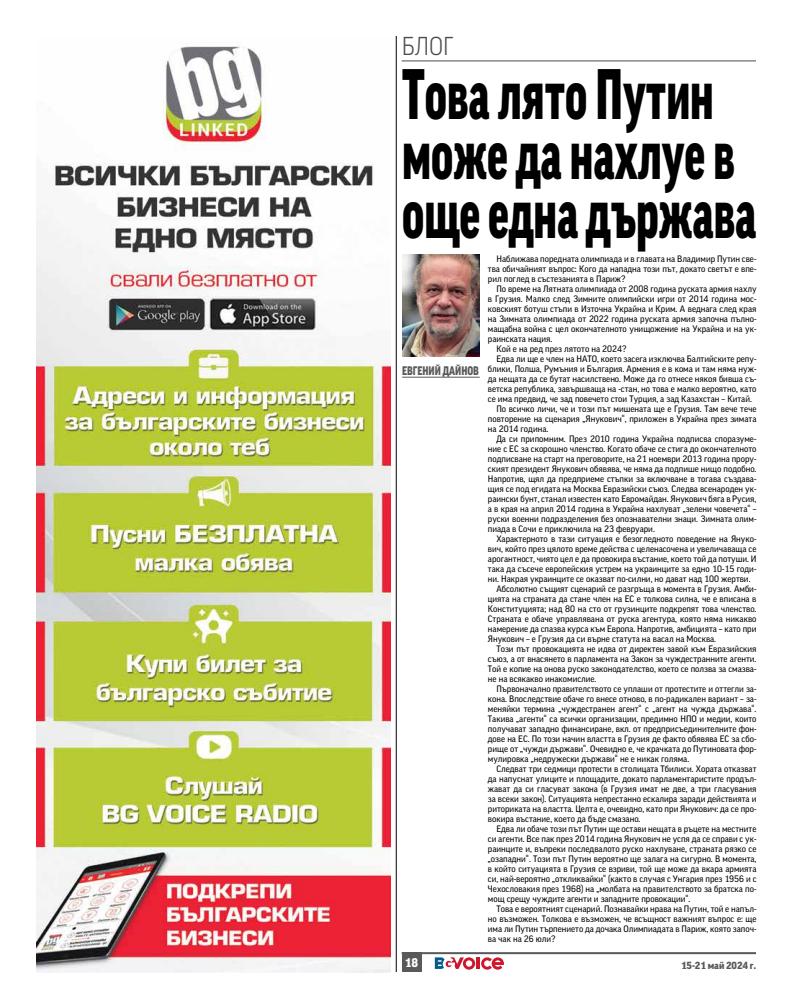
<style>
.page{position:relative;width:792px;height:1008px;background:#fff}
.page>*{position:absolute;margin:0;border:0;box-sizing:border-box;transform-origin:0 0}
.t1{font:900 68.8px/59.6px "Good Cyr";color:#000;scale:.65 1}
.t2{font:300 25px "Good Cyr";color:#4d4d4f;scale:.94 1}
.t3{font:900 12.1px "Good Cyr";color:#fff}
.t4{font:900 12px "Good Cyr";color:#58595b;scale:.81 1}
.t5{font:900 10px "Good Cyr";color:#58595b}
.t6{font:9px/10px "Good Cyr";color:#000;text-align:justify}
</style>
<div class="page">
<div style="left:402px;top:952px;width:20px;height:20px;background:#58595b"></div>
<hr style="left:402px;top:952px;width:354px;height:2px;background:#58595b">
<svg style="left:481px;top:957px;width:23px;height:13px"></svg>
<hr style="left:476px;top:957px;width:4px;height:12px;background:#cc172d">
<svg style="left:435px;top:957px;width:40px;height:13px"></svg>
<hr style="left:396px;top:36px;width:1px;height:936px;background:#000">
<hr style="left:402px;top:60px;width:354px;height:1px;background:#4d4d4f">
<hr style="left:402px;top:377px;width:78px;height:1px;background:#58595b">
<img style="left:402px;top:255px;width:78px;height:102px">
<img style="left:36px;top:46px;width:354px;height:926px">
<h2 class="t2" style="left:402px;top:33px;width:57px">БЛОГ</h2>
<h1 class="t1" style="left:402px;top:66px;width:547px">Това лято Путин може да нахлуе в още една държава</h1>
<h3 class="t4" style="left:402px;top:364px;width:96px">ЕВГЕНИЙ ДАЙНОВ</h3>
<p class="t6" style="left:488px;top:254px;width:270px;text-indent:9px">Наближава поредната олимпиада и в главата на Владимир Путин све&shy;тва обичайният въпрос: Кого да нападна този път, докато светът е впе&shy;рил поглед в състезанията в Париж?</p>
<p class="t6" style="left:496px;top:284px;width:262px">По време на Лятната олимпиада от 2008 година руската армия нахлу</p>
<p class="t6" style="left:488px;top:294px;width:270px">в Грузия. Малко след Зимните олимпийски игри от 2014 година мос-</p>
<p class="t6" style="left:488px;top:304px;width:270px">ковският ботуш стъпи в Източна Украйна и Крим. А веднага след края</p>
<p class="t6" style="left:488px;top:314px;width:270px">на Зимната олимпиада от 2022 година руската армия започна пълно-</p>
<p class="t6" style="left:488px;top:324px;width:270px">мащабна война с цел окончателното унищожение на Украйна и на ук-</p>
<p class="t6" style="left:488px;top:334px;width:66px">раинската нация.</p>
<p class="t6" style="left:496px;top:344px;width:132px">Кой е на ред през лятото на 2024?</p>
<p class="t6" style="left:496px;top:354px;width:262px">Едва ли ще е член на НАТО, което засега изключва Балтийските репу-</p>
<p class="t6" style="left:488px;top:364px;width:270px">блики, Полша, Румъния и България. Армения е в кома и там няма нуж-</p>
<p class="t6" style="left:488px;top:374px;width:270px">да нещата да се бутат насилствено. Може да го отнесе някоя бивша съ-</p>
<p class="t6" style="left:488px;top:384px;width:270px">ветска република, завършваща на -стан, но това е малко вероятно, като</p>
<p class="t6" style="left:488px;top:394px;width:266px">се има предвид, че зад повечето стои Турция, а зад Казахстан – Китай.</p>
<p class="t6" style="left:496px;top:404px;width:262px">По всичко личи, че и този път мишената ще е Грузия. Там вече тече</p>
<p class="t6" style="left:488px;top:414px;width:270px">повторение на сценария „Янукович“, приложен в Украйна през зимата</p>
<p class="t6" style="left:488px;top:424px;width:62px">на 2014 година.</p>
<p class="t6" style="left:496px;top:434px;width:262px">Да си припомним. През 2010 година Украйна подписва споразуме-</p>
<p class="t6" style="left:488px;top:444px;width:270px">ние с ЕС за скорошно членство. Когато обаче се стига до окончателното</p>
<p class="t6" style="left:488px;top:454px;width:270px">подписване на старт на преговорите, на 21 ноември 2013 година прору-</p>
<p class="t6" style="left:488px;top:464px;width:270px">ският президент Янукович обявява, че няма да подпише нищо подобно.</p>
<p class="t6" style="left:488px;top:474px;width:270px">Напротив, щял да предприеме стъпки за включване в тогава създава-</p>
<p class="t6" style="left:488px;top:484px;width:270px">щия се под егидата на Москва Евразийски съюз. Следва всенароден ук-</p>
<p class="t6" style="left:488px;top:494px;width:270px">раински бунт, станал известен като Евромайдан. Янукович бяга в Русия,</p>
<p class="t6" style="left:488px;top:504px;width:270px">а в края на април 2014 година в Украйна нахлуват „зелени човечета“ –</p>
<p class="t6" style="left:488px;top:514px;width:270px">руски военни подразделения без опознавателни знаци. Зимната олим-</p>
<p class="t6" style="left:488px;top:524px;width:168px">пиада в Сочи е приключила на 23 февруари.</p>
<p class="t6" style="left:496px;top:534px;width:262px">Характерното в тази ситуация е безогледното поведение на Януко-</p>
<p class="t6" style="left:488px;top:544px;width:270px">вич, който през цялото време действа с целенасочена и увеличаваща се</p>
<p class="t6" style="left:488px;top:554px;width:270px">арогантност, чиято цел е да провокира въстание, което той да потуши. И</p>
<p class="t6" style="left:488px;top:564px;width:270px">така да съсече европейския устрем на украинците за едно 10-15 годи-</p>
<p class="t6" style="left:488px;top:574px;width:264px">ни. Накрая украинците се оказват по-силни, но дават над 100 жертви.</p>
<p class="t6" style="left:496px;top:584px;width:262px">Абсолютно същият сценарий се разгръща в момента в Грузия. Амби-</p>
<p class="t6" style="left:488px;top:594px;width:270px">цията на страната да стане член на ЕС е толкова силна, че е вписана в</p>
<p class="t6" style="left:488px;top:604px;width:270px">Конституцията; над 80 на сто от грузинците подкрепят това членство.</p>
<p class="t6" style="left:488px;top:614px;width:270px">Страната е обаче управлявана от руска агентура, която няма никакво</p>
<p class="t6" style="left:488px;top:624px;width:270px">намерение да спазва курса към Европа. Напротив, амбицията – като при</p>
<p class="t6" style="left:488px;top:634px;width:230px">Янукович – е Грузия да си върне статута на васал на Москва.</p>
<p class="t6" style="left:496px;top:644px;width:262px">Този път провокацията не идва от директен завой към Евразийския</p>
<p class="t6" style="left:488px;top:654px;width:270px">съюз, а от внасянето в парламента на Закон за чуждестранните агенти.</p>
<p class="t6" style="left:488px;top:664px;width:270px">Той е копие на онова руско законодателство, което се ползва за смазва-</p>
<p class="t6" style="left:488px;top:674px;width:110px">не на всякакво инакомислие.</p>
<p class="t6" style="left:496px;top:684px;width:262px">Първоначално правителството се уплаши от протестите и оттегли за-</p>
<p class="t6" style="left:488px;top:694px;width:270px">кона. Впоследствие обаче го внесе отново, в по-радикален вариант – за-</p>
<p class="t6" style="left:488px;top:704px;width:270px">меняйки термина „чуждестранен агент“ с „агент на чужда държава“.</p>
<p class="t6" style="left:488px;top:714px;width:270px">Такива „агенти“ са всички организации, предимно НПО и медии, които</p>
<p class="t6" style="left:488px;top:724px;width:270px">получават западно финансиране, вкл. от предприсъединителните фон-</p>
<p class="t6" style="left:488px;top:734px;width:270px">дове на ЕС. По този начин властта в Грузия де факто обявява ЕС за сбо-</p>
<p class="t6" style="left:488px;top:744px;width:270px">рище от „чужди държави“. Очевидно е, че крачката до Путиновата фор-</p>
<p class="t6" style="left:488px;top:754px;width:203px">мулировка „недружески държави“ не е никак голяма.</p>
<p class="t6" style="left:496px;top:764px;width:262px">Следват три седмици протести в столицата Тбилиси. Хората отказват</p>
<p class="t6" style="left:488px;top:774px;width:270px">да напуснат улиците и площадите, докато парламентаристите продъл-</p>
<p class="t6" style="left:488px;top:784px;width:270px">жават да си гласуват закона (в Грузия имат не две, а три гласувания</p>
<p class="t6" style="left:488px;top:794px;width:270px">за всеки закон). Ситуацията непрестанно ескалира заради действията и</p>
<p class="t6" style="left:488px;top:804px;width:270px">риториката на властта. Целта е, очевидно, като при Янукович: да се про-</p>
<p class="t6" style="left:488px;top:814px;width:154px">вокира въстание, което да бъде смазано.</p>
<p class="t6" style="left:496px;top:824px;width:262px">Едва ли обаче този път Путин ще остави нещата в ръцете на местните</p>
<p class="t6" style="left:488px;top:834px;width:270px">си агенти. Все пак през 2014 година Янукович не успя да се справи с ук-</p>
<p class="t6" style="left:488px;top:844px;width:270px">раинците и, въпреки последвалото руско нахлуване, страната рязко се</p>
<p class="t6" style="left:488px;top:854px;width:270px">„озападни“. Този път Путин вероятно ще залага на сигурно. В момента,</p>
<p class="t6" style="left:488px;top:864px;width:270px">в който ситуацията в Грузия се взриви, той ще може да вкара армията</p>
<p class="t6" style="left:488px;top:874px;width:270px">си, най-вероятно „откликвайки“ (както в случая с Унгария през 1956 и с</p>
<p class="t6" style="left:488px;top:884px;width:270px">Чехословакия през 1968) на „молбата на правителството за братска по-</p>
<p class="t6" style="left:488px;top:894px;width:204px">мощ срещу чуждите агенти и западните провокации“.</p>
<p class="t6" style="left:496px;top:904px;width:262px">Това е вероятният сценарий. Познавайки нрава на Путин, той е напъл-</p>
<p class="t6" style="left:488px;top:914px;width:270px">но възможен. Толкова е възможен, че всъщност важният въпрос е: ще</p>
<p class="t6" style="left:488px;top:924px;width:270px">има ли Путин търпението да дочака Олимпиадата в Париж, която започ-</p>
<p class="t6" style="left:488px;top:934px;width:69px">ва чак на 26 юли?</p>
<h3 class="t3" style="left:405px;top:956px;width:15px">18</h3>
<p class="t5" style="left:681px;top:960px;width:76px">15-21 май 2024 г.</p>
</div>
